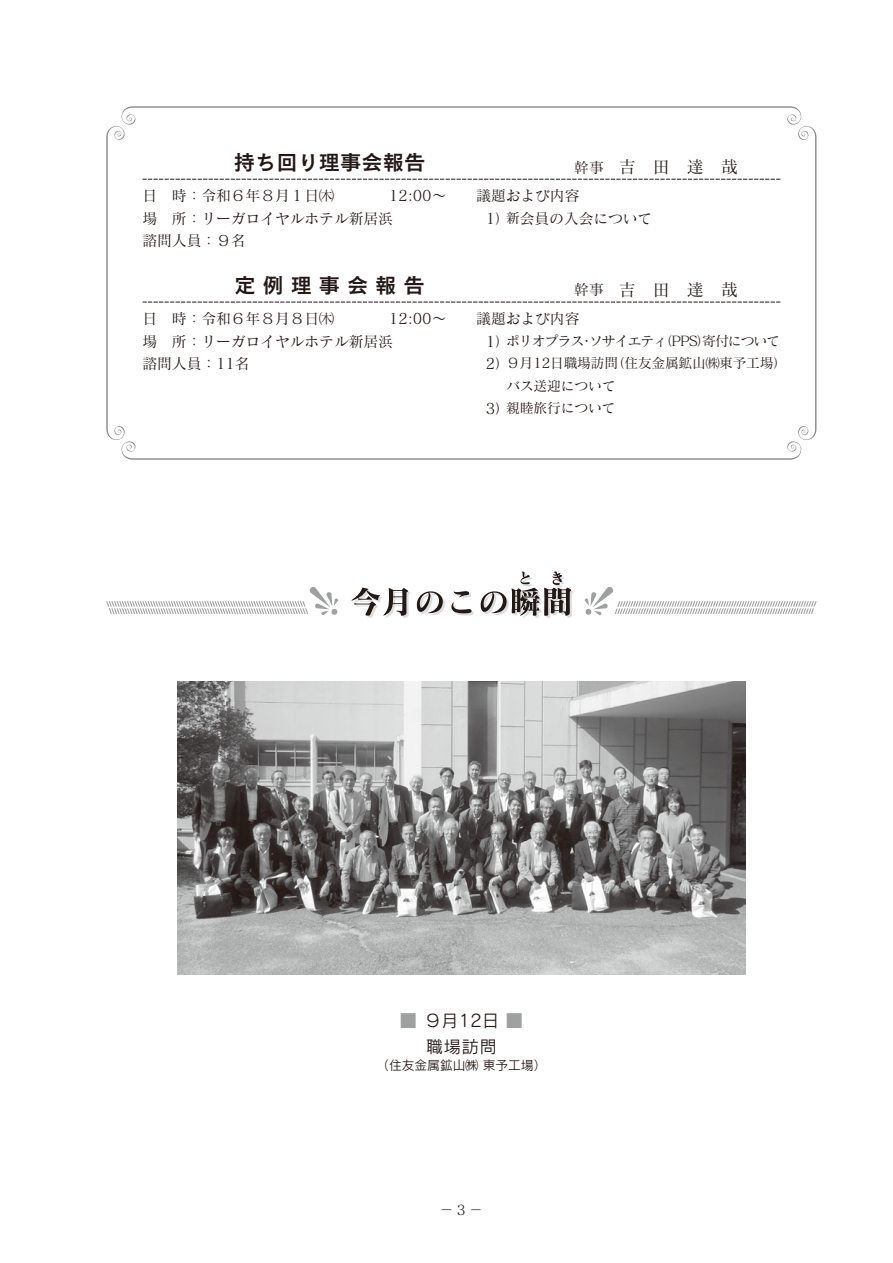
<style>
.page{position:relative;width:893px;height:1263px;background:#fff}
.page>*{position:absolute;margin:0;border:0;box-sizing:border-box;transform-origin:0 0}
.t1{font:21.3px "Cezanne Pro DB";color:#221815}
.t2{font:21.3px "Cezanne Pro DB";letter-spacing:.325em;color:#221815}
.t3{font:16.95px "Matisse Pro M";color:#221815}
.t4{font:16.95px/25.5px "Rodin Pro M";color:#221815;text-align:center}
.t5{font:14.85px/22.4px "Matisse Pro M";letter-spacing:-.01em;color:#221815}
.t6{font:13.8px "Matisse Pro M";letter-spacing:-.02em;color:#221815}
.t7{font:13.8px "Matisse Pro M";letter-spacing:-.07em;color:#221815}
.t8{font:12.75px "Rodin Pro M";color:#221815}
.s1{font-size:14.85px}
.s2{font-size:13.8px}
.s3{color:#9fa0a0}
</style>
<div class="page">
<svg style="left:106px;top:106px;width:710px;height:354px"></svg>
<svg style="left:351px;top:571px;width:222px;height:47px"></svg>
<svg style="left:106px;top:586px;width:232px;height:29px"></svg>
<svg style="left:584px;top:586px;width:232px;height:29px"></svg>
<img style="left:177px;top:681px;width:568px;height:293px">
<h1 class="t1" style="left:234px;top:149px;width:193px">持ち回り理事会報告</h1>
<p class="t3" style="left:574px;top:156px;width:165px"><span class="s1">幹事　</span>吉 田 達 哉</p>
<p class="t5" style="left:142px;top:184px;width:306px;text-indent:246px">12:00〜場　所：リーガロイヤルホテル新居浜<br>諮問人員：９名</p>
<p class="t5" style="left:486px;top:184px;width:168px;text-indent:-9px">議題および内容<br>1）<span class="s2">新</span>会員の入会について</p>
<p class="t5" style="left:142px;top:184px;width:193px">日　時：令和６年８月１日㈭</p>
<h1 class="t2" style="left:234px;top:271px;width:192px">定例理事会報告</h1>
<p class="t3" style="left:574px;top:279px;width:165px"><span class="s1">幹事　</span>吉 田 達 哉</p>
<p class="t5" style="left:142px;top:307px;width:306px;text-indent:246px">12:00〜場　所：リーガロイヤルホテル新居浜<br>諮問人員：11名</p>
<p class="t5" style="left:476px;top:307px;width:105px">議題および内容</p>
<p class="t5" style="left:142px;top:307px;width:193px">日　時：令和６年８月８日㈭</p>
<p class="t7" style="left:486px;top:332px;width:296px"><span class="s1">1）</span>ポリオプラス・ソサイエティ（PPS）寄付について</p>
<p class="t6" style="left:486px;top:355px;width:303px"><span class="s1">2）</span>９月12日職場訪問（住友金属鉱山㈱東予工場）</p>
<p class="t6" style="left:506px;top:377px;width:111px">バス送迎について</p>
<p class="t6" style="left:486px;top:399px;width:131px"><span class="s1">3）</span>親睦旅行について</p>
<p class="t4" style="left:400px;top:1007px;width:124px"><span class="s3">■</span> ９月12日 <span class="s3">■</span>職場訪問</p>
<p class="t8" style="left:376px;top:1057px;width:172px">（住友金属鉱山㈱ 東予工場）</p>
<p class="t6" style="left:440px;top:1202px;width:45px">−3−</p>
</div>
